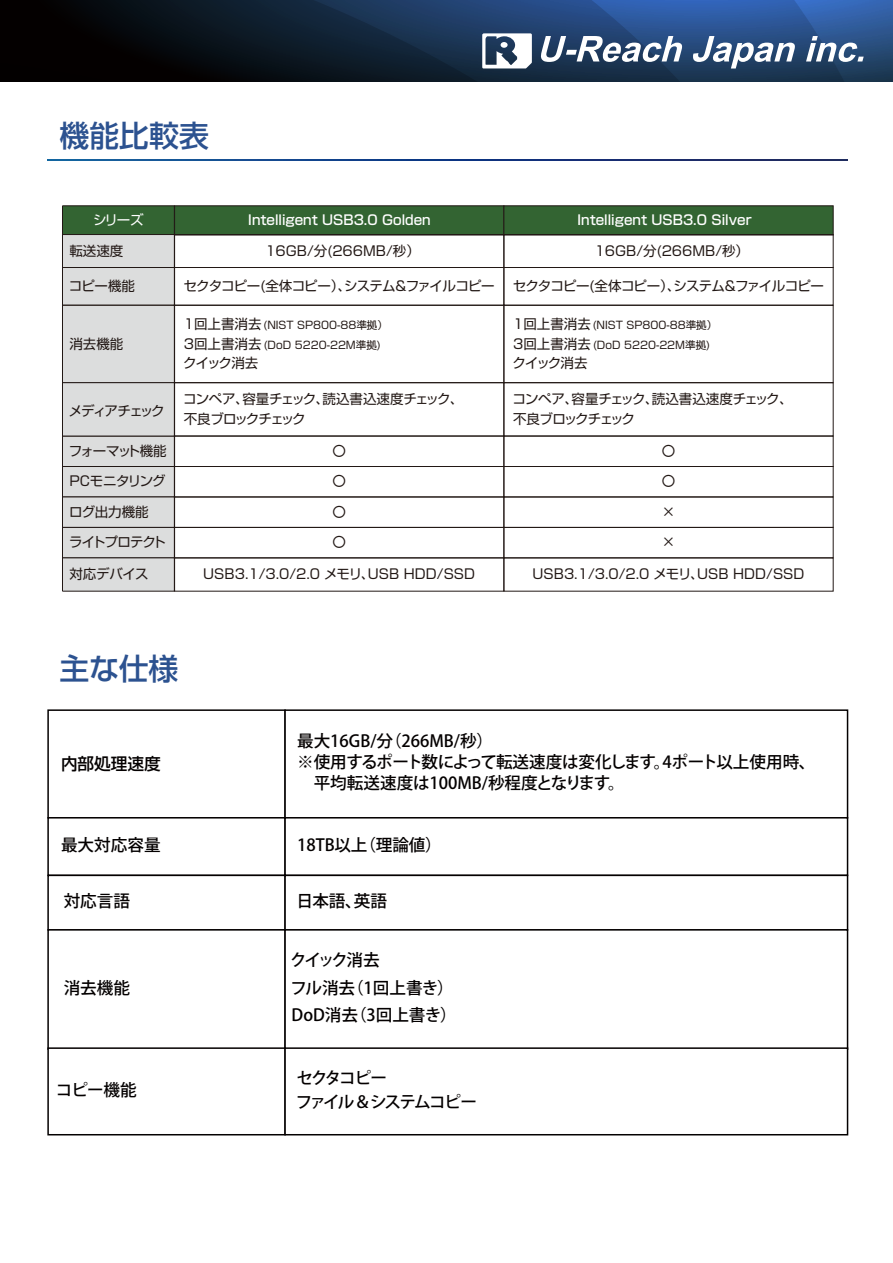
<style>
.page{position:relative;width:893px;height:1263px;background:#fff}
.page>*{position:absolute;margin:0;border:0;box-sizing:border-box;transform-origin:0 0}
.t1{font:500 29.85px "Shin Go Pro";color:#2c5290}
.t2{font:500 16.65px/21.3px "Koz Go Pr 6 N";color:#040000}
.t3{font:500 16.65px/24.3px "Koz Go Pr 6 N";letter-spacing:-.11em;color:#040000}
.t4{font:500 16.65px "Shin Go Pro";color:#040000}
.t5{font:13.5px "Shin Go Pro";color:#221815}
.t6{font:13.5px/19.2px "Shin Go Pro";letter-spacing:-.055em;color:#221815}
.t7{font:13.5px "Shin Go Pro";letter-spacing:-.035em;color:#221815}
.t8{font:13.5px "Shin Go Pro";letter-spacing:-.06em;color:#221815}
.t9{font:500 13.5px "Shin Go Pro";color:#fff}
.t10{font:13.5px "Shin Go Pro";letter-spacing:-.1em;color:#221815}
.t11{font:13.5px "Shin Go Pro";letter-spacing:-.075em;color:#221815}
.t12{font:13.5px "Shin Go Pro";letter-spacing:-.13em;color:#221815}
.t13{font:13.5px "Shin Go Pro";color:#fff}
.t14{font:10.5px/19.2px "Shin Go Pro";color:#221815}
.s1{font-size:13.5px}
</style>
<div class="page">
<svg style="left:0;top:0;width:893px;height:81px"></svg>
<svg style="left:482px;top:33px;width:50px;height:35px"></svg>
<div style="left:501px;top:42px;width:7px;height:6px;background:#fff;border-radius:50%"></div>
<svg style="left:541px;top:36px;width:141px;height:26px"></svg>
<svg style="left:693px;top:36px;width:102px;height:33px"></svg>
<svg style="left:806px;top:36px;width:58px;height:26px"></svg>
<img style="left:48px;top:160px;width:800px;height:1px">
<div style="left:47px;top:709px;width:239px;height:109px;background:#fff;border:2px solid #040000"></div>
<div style="left:284px;top:709px;width:564px;height:109px;background:#fff;border:2px solid #040000"></div>
<div style="left:47px;top:817px;width:239px;height:59px;background:#fff;border:2px solid #040000"></div>
<div style="left:284px;top:817px;width:564px;height:59px;background:#fff;border:2px solid #040000"></div>
<div style="left:47px;top:875px;width:239px;height:56px;background:#fff;border:2px solid #040000"></div>
<div style="left:284px;top:875px;width:564px;height:56px;background:#fff;border:2px solid #040000"></div>
<div style="left:47px;top:929px;width:239px;height:121px;background:#fff;border:2px solid #040000"></div>
<div style="left:284px;top:929px;width:564px;height:121px;background:#fff;border:2px solid #040000"></div>
<div style="left:47px;top:1047px;width:239px;height:88px;background:#fff;border:2px solid #040000"></div>
<div style="left:284px;top:1047px;width:564px;height:88px;background:#fff;border:2px solid #040000"></div>
<div style="left:62px;top:205px;width:113px;height:30px;background:#336432;border:1px solid #221815"></div>
<div style="left:62px;top:234px;width:113px;height:34px;background:#dcdddd;border:1px solid #221815"></div>
<div style="left:62px;top:436px;width:113px;height:31px;background:#dcdddd;border:1px solid #221815"></div>
<div style="left:62px;top:466px;width:113px;height:31px;background:#dcdddd;border:1px solid #221815"></div>
<div style="left:62px;top:497px;width:113px;height:31px;background:#dcdddd"></div>
<div style="left:62px;top:527px;width:113px;height:31px;background:#dcdddd;border:1px solid #221815"></div>
<div style="left:62px;top:267px;width:113px;height:38px;background:#dcdddd;border:1px solid #221815"></div>
<div style="left:62px;top:305px;width:113px;height:78px;background:#dcdddd;border:1px solid #221815"></div>
<div style="left:62px;top:382px;width:113px;height:54px;background:#dcdddd;border:1px solid #221815"></div>
<div style="left:62px;top:557px;width:113px;height:34px;background:#dcdddd;border:1px solid #221815"></div>
<div style="left:174px;top:205px;width:330px;height:30px;background:#336432;border:1px solid #221815"></div>
<div style="left:174px;top:234px;width:330px;height:34px;border:1px solid #221815"></div>
<div style="left:174px;top:267px;width:330px;height:38px;border:1px solid #221815"></div>
<div style="left:174px;top:305px;width:330px;height:78px;border:1px solid #221815"></div>
<div style="left:174px;top:382px;width:330px;height:54px;border:1px solid #221815"></div>
<div style="left:174px;top:436px;width:330px;height:31px;border:1px solid #221815"></div>
<div style="left:174px;top:466px;width:330px;height:31px;border:1px solid #221815"></div>
<div style="left:174px;top:527px;width:330px;height:31px;border:1px solid #221815"></div>
<div style="left:174px;top:557px;width:330px;height:34px;border:1px solid #221815"></div>
<div style="left:503px;top:205px;width:330px;height:30px;background:#336432;border:1px solid #221815"></div>
<div style="left:503px;top:234px;width:330px;height:34px;border:1px solid #221815"></div>
<div style="left:503px;top:267px;width:330px;height:38px;border:1px solid #221815"></div>
<div style="left:503px;top:305px;width:330px;height:78px;border:1px solid #221815"></div>
<div style="left:503px;top:382px;width:330px;height:54px;border:1px solid #221815"></div>
<div style="left:503px;top:436px;width:330px;height:31px;border:1px solid #221815"></div>
<div style="left:503px;top:466px;width:330px;height:31px;border:1px solid #221815"></div>
<div style="left:503px;top:527px;width:330px;height:31px;border:1px solid #221815"></div>
<div style="left:503px;top:557px;width:330px;height:34px;border:1px solid #221815"></div>
<hr style="left:62px;top:206px;width:1px;height:385px;background:#221815">
<h1 class="t1" style="left:59px;top:111px;width:151px">機能比較表</h1>
<p class="t13" style="left:93px;top:209px;width:52px">シリーズ</p>
<p class="t7" style="left:69px;top:239px;width:55px">転送速度</p>
<p class="t7" style="left:69px;top:275px;width:68px">コピー機能</p>
<p class="t7" style="left:69px;top:332px;width:55px">消去機能</p>
<p class="t12" style="left:69px;top:400px;width:97px">メディアチェック</p>
<p class="t10" style="left:69px;top:440px;width:99px">フォーマット機能</p>
<p class="t7" style="left:69px;top:470px;width:98px">PCモニタリング</p>
<p class="t7" style="left:69px;top:501px;width:81px">ログ出力機能</p>
<p class="t11" style="left:69px;top:531px;width:98px">ライトプロテクト</p>
<p class="t7" style="left:69px;top:563px;width:81px">対応デバイス</p>
<p class="t9" style="left:248px;top:209px;width:184px">Intelligent USB3.0 Golden</p>
<p class="t5" style="left:265px;top:239px;width:156px">16GB/分(266MB/秒）</p>
<p class="t8" style="left:184px;top:275px;width:313px">セクタコピー(全体コピー）、システム&amp;ファイルコピー</p>
<p class="t14" style="left:184px;top:315px;width:206px"><span class="s1">1回上書消去</span> (NIST SP800-88準拠）<br><span class="s1">3回上書消去</span> (DoD 5220-22M準拠)</p>
<p class="t7" style="left:183px;top:352px;width:77px">クイック消去</p>
<p class="t6" style="left:183px;top:388px;width:282px">コンペア、容量チェック、読込書込速度チェック、不良ブロックチェック</p>
<p class="t7" style="left:332px;top:440px;width:15px">〇</p>
<p class="t7" style="left:332px;top:470px;width:15px">〇</p>
<p class="t7" style="left:332px;top:501px;width:15px">〇</p>
<p class="t7" style="left:332px;top:531px;width:15px">〇</p>
<p class="t5" style="left:203px;top:563px;width:273px">USB3.1/3.0/2.0 メモリ、USB HDD/SSD</p>
<p class="t9" style="left:577px;top:209px;width:176px">Intelligent USB3.0 Silver</p>
<p class="t5" style="left:595px;top:239px;width:156px">16GB/分(266MB/秒）</p>
<p class="t8" style="left:513px;top:275px;width:313px">セクタコピー(全体コピー）、システム&amp;ファイルコピー</p>
<p class="t14" style="left:513px;top:315px;width:206px"><span class="s1">1回上書消去</span> (NIST SP800-88準拠）<br><span class="s1">3回上書消去</span> (DoD 5220-22M準拠)</p>
<p class="t7" style="left:512px;top:352px;width:77px">クイック消去</p>
<p class="t6" style="left:513px;top:388px;width:282px">コンペア、容量チェック、読込書込速度チェック、不良ブロックチェック</p>
<p class="t7" style="left:662px;top:440px;width:15px">〇</p>
<p class="t7" style="left:662px;top:470px;width:15px">〇</p>
<p class="t7" style="left:662px;top:501px;width:15px">×</p>
<p class="t7" style="left:662px;top:531px;width:15px">×</p>
<p class="t5" style="left:533px;top:563px;width:273px">USB3.1/3.0/2.0 メモリ、USB HDD/SSD</p>
<h1 class="t1" style="left:59px;top:644px;width:121px">主な仕様</h1>
<p class="t4" style="left:61px;top:750px;width:101px">内部処理速度</p>
<p class="t2" style="left:61px;top:834px;width:101px">最大対応容量</p>
<p class="t2" style="left:64px;top:890px;width:68px">対応言語</p>
<p class="t2" style="left:64px;top:977px;width:68px">消去機能</p>
<p class="t2" style="left:56px;top:1079px;width:82px">コピー機能</p>
<p class="t2" style="left:297px;top:730px;width:520px">最大16GB/分（266MB/秒）<br>※使用するポート数によって転送速度は変化します。4ポート以上使用時、　平均転送速度は100MB/秒程度となります。</p>
<p class="t2" style="left:297px;top:834px;width:146px">18TB以上（理論値）</p>
<p class="t2" style="left:296px;top:890px;width:92px">日本語、英語</p>
<p class="t2" style="left:290px;top:947px;width:168px;line-height:27.3px">クイック消去<br>フル消去（1回上書き）<br>DoD消去（3回上書き）</p>
<p class="t3" style="left:296px;top:1065px;width:182px">セクタコピー<br>ファイル＆システムコピー</p>
</div>
